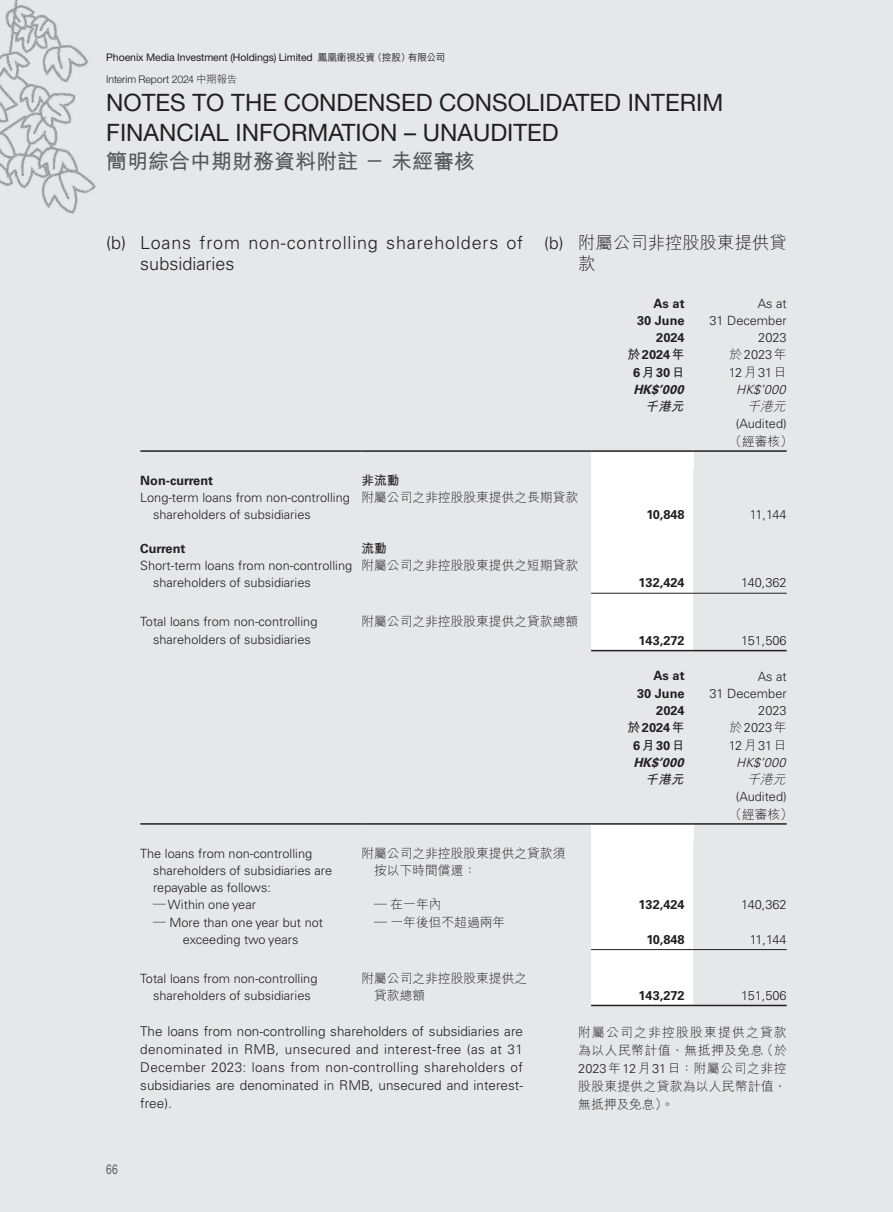
<style>
.page{position:relative;width:893px;height:1212px;background:#e6e7e9}
.page>*{position:absolute;margin:0;border:0;box-sizing:border-box;transform-origin:0 0}
.t1{font:24px/30px "Helvetica Neue LT Pro";color:#231f20}
.t2{font:700 21px "M Hei HK";color:#57585a}
._02_Heading_2{font:300 18px/21px "Univers LT Pro 45";letter-spacing:.045em;color:#231f20}
._02_Heading_2_C{font:300 17.25px/21px "M Hei HK";letter-spacing:.005em;color:#231f20}
._00_E_Body_text{font:300 13.5px/18px "Univers LT Pro 45";color:#231f20;text-align:justify}
.t3{font:13.5px "Helvetica Neue LT Pro";color:#57585a;scale:.75 1}
._50_Table_Body{font:300 12.75px/17.2px "Univers LT Pro 45";color:#231f20}
._50_Table_Body-2{font:300 12.75px/17.2px "M Hei HK";color:#231f20}
._50_Table_Body-3{font:700 12.75px "Univers LT Pro 65";color:#231f20}
._00_C_Body_text{font:300 12.75px/18px "M Hei HK";letter-spacing:.045em;color:#231f20;text-align:justify}
._50_Table_Body-4{font:italic 700 12.75px "Univers LT Pro 65";color:#231f20}
._50_Table_Body-5{font:italic 300 12.75px "Univers LT Pro 45";color:#231f20}
._50_Table_Body-6{font:italic 700 12.75px "M Hei HK";color:#231f20}
._50_Table_Body-7{font:italic 300 12.75px "M Hei HK";color:#231f20}
._50_Table_Body-8{font:700 12.75px "M Hei HK";color:#231f20}
.t4{font:10.5px/21.8px "Helvetica Neue LT Pro";letter-spacing:-.01em;color:#231f20}
.s1{font-family:"M Hei HK";font-weight:500;font-size:9.75px}
.s2{font-weight:300}
.s3{font-family:"M Hei HK";font-weight:300}
.s4{font-family:"Univers LT Pro 45"}
.s5{font-family:"M Hei HK"}
</style>
<div class="page">
<img style="left:0;top:0;width:96px;height:214px">
<div style="left:591px;top:452px;width:102px;height:17px;background:#fff"></div>
<div style="left:591px;top:469px;width:102px;height:180px;background:#fff"></div>
<hr style="left:140px;top:450px;width:221px;height:2px;background:#231f20">
<hr style="left:361px;top:450px;width:230px;height:2px;background:#231f20">
<hr style="left:591px;top:450px;width:102px;height:2px;background:#231f20">
<hr style="left:693px;top:450px;width:94px;height:2px;background:#231f20">
<hr style="left:591px;top:593px;width:102px;height:1px;background:#231f20">
<hr style="left:693px;top:593px;width:94px;height:1px;background:#231f20">
<hr style="left:591px;top:650px;width:102px;height:1px;background:#231f20">
<hr style="left:693px;top:650px;width:94px;height:1px;background:#231f20">
<div style="left:591px;top:825px;width:102px;height:17px;background:#fff"></div>
<div style="left:591px;top:842px;width:102px;height:163px;background:#fff"></div>
<hr style="left:140px;top:823px;width:221px;height:2px;background:#231f20">
<hr style="left:361px;top:823px;width:230px;height:2px;background:#231f20">
<hr style="left:591px;top:823px;width:102px;height:2px;background:#231f20">
<hr style="left:693px;top:823px;width:94px;height:2px;background:#231f20">
<hr style="left:591px;top:949px;width:102px;height:1px;background:#231f20">
<hr style="left:693px;top:949px;width:94px;height:1px;background:#231f20">
<hr style="left:591px;top:1005px;width:102px;height:1px;background:#231f20">
<hr style="left:693px;top:1005px;width:94px;height:1px;background:#231f20">
<p class="t4" style="left:106px;top:47px;width:340px">Phoenix Media Investment (Holdings) Limited <span class="s1">鳳凰衛視投資（控股）有限公司<br></span><span class="s2">Interim Report 2024</span> <span class="s3">中期報告</span></p>
<h1 class="t1" style="left:106px;top:87px;width:618px">NOTES TO THE CONDENSED CONSOLIDATED INTERIM<br>FINANCIAL INFORMATION – UNAUDITED</h1>
<h2 class="t2" style="left:106px;top:146px;width:370px">簡明綜合中期財務資料附註－未經審核</h2>
<p class="_02_Heading_2" style="left:140px;top:232px;width:384px;text-indent:-34px">(b) Loans from non-controlling shareholders of subsidiaries</p>
<p class="_02_Heading_2_C" style="left:578px;top:231px;width:210px;text-indent:-34px"><span class="s4">(b)</span> 附屬公司非控股股東提供貸款</p>
<p class="_50_Table_Body-3" style="left:653px;top:294px;width:33px">As at</p>
<p class="_50_Table_Body-3" style="left:637px;top:311px;width:49px">30 June</p>
<p class="_50_Table_Body-3" style="left:656px;top:329px;width:30px">2024</p>
<p class="_50_Table_Body-3" style="left:628px;top:346px;width:59px"><span class="s5">於</span>2024<span class="s5">年</span></p>
<p class="_50_Table_Body-3" style="left:633px;top:363px;width:53px">6<span class="s5">月</span>30<span class="s5">日</span></p>
<p class="_50_Table_Body" style="left:758px;top:294px;width:30px">As at</p>
<p class="_50_Table_Body" style="left:709px;top:311px;width:79px">31 December</p>
<p class="_50_Table_Body" style="left:758px;top:329px;width:30px">2023</p>
<p class="_50_Table_Body" style="left:730px;top:346px;width:59px"><span class="s5">於</span>2023<span class="s5">年</span></p>
<p class="_50_Table_Body" style="left:729px;top:363px;width:59px">12<span class="s5">月</span>31<span class="s5">日</span></p>
<p class="_50_Table_Body-4" style="left:633px;top:380px;width:55px">HK$’000</p>
<p class="_50_Table_Body-5" style="left:736px;top:381px;width:55px">HK$’000</p>
<p class="_50_Table_Body-6" style="left:645px;top:397px;width:44px">千港元</p>
<p class="_50_Table_Body-7" style="left:747px;top:397px;width:44px">千港元</p>
<p class="_50_Table_Body" style="left:736px;top:415px;width:52px">(Audited)</p>
<p class="_50_Table_Body-2" style="left:729px;top:432px;width:65px">（經審核）</p>
<p class="_50_Table_Body-3" style="left:140px;top:471px;width:74px">Non-current</p>
<p class="_50_Table_Body-8" style="left:361px;top:471px;width:40px">非流動</p>
<p class="_50_Table_Body" style="left:153px;top:488px;width:198px;text-indent:-13px">Long-term loans from non-controlling shareholders of subsidiaries</p>
<p class="_50_Table_Body-2" style="left:361px;top:488px;width:218px">附屬公司之非控股股東提供之長期貸款</p>
<p class="_50_Table_Body-3" style="left:140px;top:539px;width:47px">Current</p>
<p class="_50_Table_Body-8" style="left:361px;top:539px;width:27px">流動</p>
<p class="_50_Table_Body" style="left:153px;top:557px;width:201px;text-indent:-13px">Short-term loans from non-controlling shareholders of subsidiaries</p>
<p class="_50_Table_Body-2" style="left:361px;top:556px;width:218px">附屬公司之非控股股東提供之短期貸款</p>
<p class="_50_Table_Body" style="left:140px;top:613px;width:179px;text-align:center">Total loans from non-controlling shareholders of subsidiaries</p>
<p class="_50_Table_Body-2" style="left:361px;top:613px;width:218px">附屬公司之非控股股東提供之貸款總額</p>
<p class="_50_Table_Body-3" style="left:646px;top:506px;width:40px">10,848</p>
<p class="_50_Table_Body" style="left:750px;top:506px;width:38px">11,144</p>
<p class="_50_Table_Body-3" style="left:638px;top:574px;width:48px">132,424</p>
<p class="_50_Table_Body" style="left:741px;top:574px;width:47px">140,362</p>
<p class="_50_Table_Body-3" style="left:638px;top:632px;width:48px">143,272</p>
<p class="_50_Table_Body" style="left:741px;top:632px;width:47px">151,506</p>
<p class="_50_Table_Body-3" style="left:653px;top:667px;width:33px">As at</p>
<p class="_50_Table_Body-3" style="left:637px;top:684px;width:49px">30 June</p>
<p class="_50_Table_Body-3" style="left:656px;top:701px;width:30px">2024</p>
<p class="_50_Table_Body" style="left:758px;top:667px;width:30px">As at</p>
<p class="_50_Table_Body" style="left:709px;top:684px;width:79px">31 December</p>
<p class="_50_Table_Body" style="left:758px;top:701px;width:30px">2023</p>
<p class="_50_Table_Body-3" style="left:628px;top:719px;width:59px"><span class="s5">於</span>2024<span class="s5">年</span></p>
<p class="_50_Table_Body-3" style="left:633px;top:736px;width:53px">6<span class="s5">月</span>30<span class="s5">日</span></p>
<p class="_50_Table_Body" style="left:730px;top:719px;width:59px"><span class="s5">於</span>2023<span class="s5">年</span></p>
<p class="_50_Table_Body" style="left:729px;top:736px;width:59px">12<span class="s5">月</span>31<span class="s5">日</span></p>
<p class="_50_Table_Body-4" style="left:633px;top:753px;width:55px">HK$’000</p>
<p class="_50_Table_Body-5" style="left:736px;top:754px;width:55px">HK$’000</p>
<p class="_50_Table_Body-6" style="left:645px;top:770px;width:44px">千港元</p>
<p class="_50_Table_Body-7" style="left:747px;top:770px;width:44px">千港元</p>
<p class="_50_Table_Body" style="left:736px;top:788px;width:52px">(Audited)</p>
<p class="_50_Table_Body-2" style="left:729px;top:805px;width:65px">（經審核）</p>
<p class="_50_Table_Body" style="left:153px;top:844px;width:181px;text-indent:-13px">The loans from non-controlling shareholders of subsidiaries are repayable as follows:</p>
<p class="_50_Table_Body-2" style="left:374px;top:844px;width:193px;text-indent:-13px">附屬公司之非控股股東提供之貸款須按以下時間償還：</p>
<p class="_50_Table_Body" style="left:153px;top:896px;width:104px"><span class="s5">—</span> Within one year</p>
<p class="_50_Table_Body-2" style="left:374px;top:895px;width:69px">— 在一年內</p>
<p class="_50_Table_Body-3" style="left:638px;top:896px;width:48px">132,424</p>
<p class="_50_Table_Body" style="left:741px;top:896px;width:47px">140,362</p>
<p class="_50_Table_Body" style="left:153px;top:913px;width:172px;text-align:center"><span class="s5">—</span> More than one year but not exceeding two years</p>
<p class="_50_Table_Body-2" style="left:374px;top:913px;width:133px">— 一年後但不超過兩年</p>
<p class="_50_Table_Body-3" style="left:646px;top:930px;width:40px">10,848</p>
<p class="_50_Table_Body" style="left:750px;top:930px;width:38px">11,144</p>
<p class="t3" style="left:106px;top:1161px;width:17px">66</p>
<p class="_50_Table_Body" style="left:140px;top:969px;width:179px;text-align:center">Total loans from non-controlling shareholders of subsidiaries</p>
<p class="_50_Table_Body-2" style="left:374px;top:969px;width:154px;text-indent:-13px">附屬公司之非控股股東提供之貸款總額</p>
<p class="_00_E_Body_text" style="left:140px;top:1022px;width:384px">The loans from non-controlling shareholders of subsidiaries are denominated in RMB, unsecured and interest-free (as at 31<br>December 2023: loans from non-controlling shareholders of subsidiaries are denominated in RMB, unsecured and interest&shy;free).</p>
<p class="_50_Table_Body-3" style="left:638px;top:986px;width:48px">143,272</p>
<p class="_50_Table_Body" style="left:741px;top:986px;width:47px">151,506</p>
<p class="_00_C_Body_text" style="left:578px;top:1023px;width:210px">附屬公司之非控股股東提供之貸款為以人民幣計值、無抵押及免息（於<span class="s4">2023</span>年<span class="s4">12</span>月<span class="s4">31</span>日：附屬公司之非控股股東提供之貸款為以人民幣計值、無抵押及免息）。</p>
</div>
